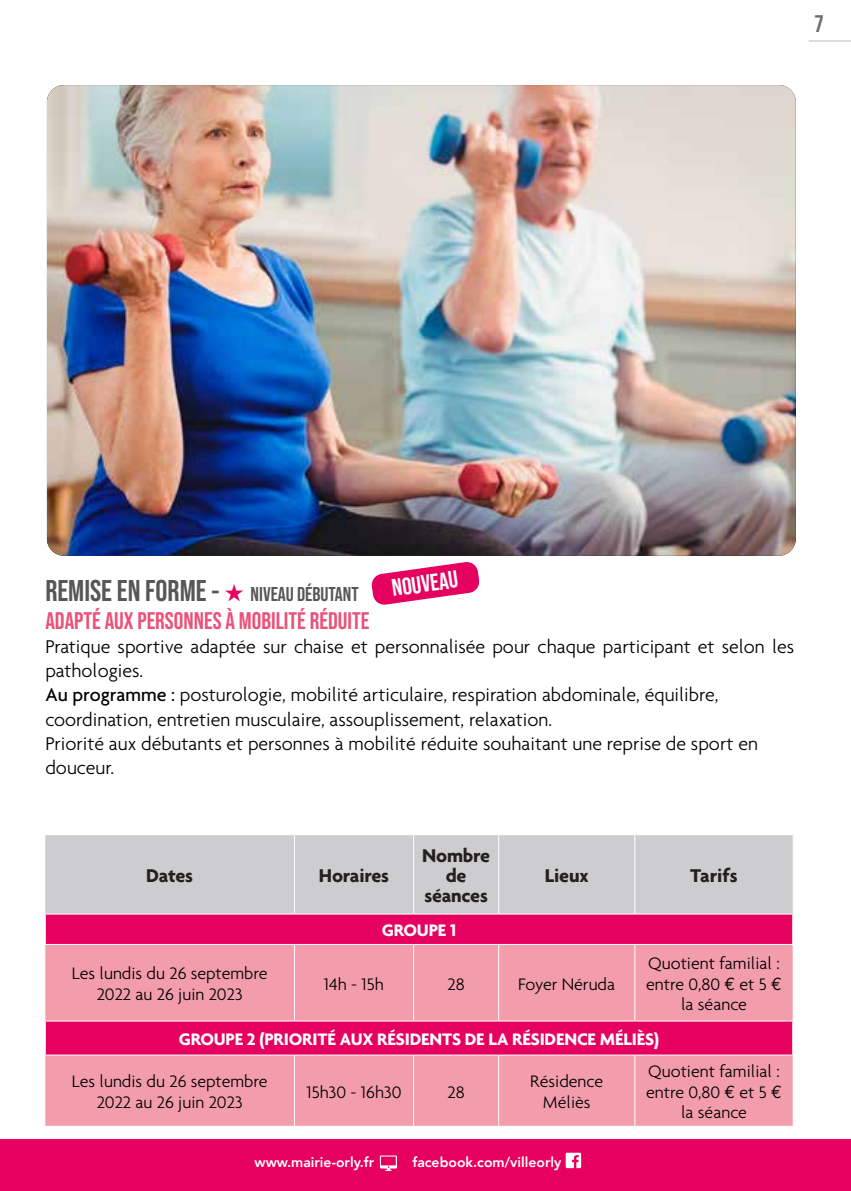
<style>
.page{position:relative;width:851px;height:1191px;background:#fff}
.page>*{position:absolute;margin:0;border:0;box-sizing:border-box;transform-origin:0 0}
.t1{font:700 30px "Bebas Neue Pro";color:#575756}
.t2{font:700 24px "Bebas Neue Pro";color:#ea527a}
.t3{font:700 24px "Bebas Neue Pro";color:#fff}
.t4{font:700 24px "Bebas Neue Pro";color:#706f6f}
.t5{font:300 20px/24px "Agenda";color:#000}
.t6{font:700 20px/20px "Agenda";letter-spacing:-.01em;color:#23201e;text-align:center}
.t7{font:300 18px/20.6px "Agenda";color:#000;text-align:center}
.t8{font:700 18px "Agenda";letter-spacing:-.01em;color:#fff}
.t9{font:800 14px "Avenir";color:#fff}
.s1{color:#e6005f}
.s2{font-size:20px}
.s3{font-weight:500}
.s4{font-family:"Euro Mono";font-weight:400}
</style>
<div class="page">
<div style="left:0;top:1140px;width:850px;height:51px;background:#e6005f"></div>
<svg style="left:380px;top:1155px;width:17px;height:16px"></svg>
<svg style="left:565px;top:1152px;width:16px;height:16px"></svg>
<img style="left:47px;top:85px;width:748px;height:471px">
<div style="left:45px;top:835px;width:747px;height:78px;background:#cdccce"></div>
<div style="left:46px;top:914px;width:746px;height:30px;background:#e6005f"></div>
<svg style="left:45px;top:945px;width:747px;height:180px;background:#f0819e"></svg>
<hr style="left:294px;top:835px;width:1px;height:78px;background:#fff">
<hr style="left:413px;top:835px;width:1px;height:78px;background:#fff">
<hr style="left:498px;top:835px;width:1px;height:78px;background:#fff">
<hr style="left:634px;top:835px;width:1px;height:78px;background:#fff">
<hr style="left:294px;top:945px;width:1px;height:75px;background:#fff">
<hr style="left:413px;top:945px;width:1px;height:75px;background:#fff">
<hr style="left:294px;top:1055px;width:1px;height:70px;background:#fff">
<hr style="left:413px;top:1055px;width:1px;height:70px;background:#fff">
<hr style="left:498px;top:945px;width:1px;height:75px;background:#fff">
<hr style="left:634px;top:945px;width:1px;height:75px;background:#fff">
<hr style="left:498px;top:1055px;width:1px;height:70px;background:#fff">
<hr style="left:634px;top:1055px;width:1px;height:70px;background:#fff">
<hr style="left:44px;top:1020px;width:250px;height:1px;background:#fff">
<hr style="left:294px;top:1020px;width:119px;height:1px;background:#fff">
<hr style="left:413px;top:1020px;width:85px;height:1px;background:#fff">
<hr style="left:634px;top:1020px;width:159px;height:1px;background:#fff">
<hr style="left:44px;top:1054px;width:250px;height:1px;background:#fff">
<hr style="left:294px;top:1054px;width:119px;height:1px;background:#fff">
<hr style="left:413px;top:1054px;width:85px;height:1px;background:#fff">
<hr style="left:498px;top:1054px;width:136px;height:1px;background:#fff">
<hr style="left:634px;top:1054px;width:159px;height:1px;background:#fff">
<hr style="left:44px;top:1021px;width:2px;height:33px;background:#fff">
<hr style="left:498px;top:1020px;width:136px;height:1px;background:#fff">
<svg style="left:371px;top:562px;width:109px;height:43px"></svg>
<p class="t4" style="left:814px;top:10px;width:10px">7</p>
<p class="t3" style="left:390px;top:574px;width:68px;rotate:-8deg">NOUVEAU</p>
<h1 class="t1" style="left:45px;top:574px;width:315px">REMISE EN FORME - <span class="s1">★</span> <span class="s2">NIVEAU DÉBUTANT</span></h1>
<p class="t2" style="left:45px;top:607px;width:325px">ADAPTÉ AUX PERSONNES À MOBILITÉ RÉDUITE</p>
<p class="t5" style="left:45px;top:634px;width:750px">Pratique sportive adaptée sur chaise et personnalisée pour chaque participant et selon les pathologies.<br><span class="s3">Au programme :</span> posturologie, mobilité articulaire, respiration abdominale, équilibre, coordination, entretien musculaire, assouplissement, relaxation.<br>Priorité aux débutants et personnes à mobilité réduite souhaitant une reprise de sport en douceur.</p>
<p class="t6" style="left:146px;top:865px;width:48px">Dates</p>
<p class="t6" style="left:319px;top:865px;width:72px">Horaires</p>
<p class="t6" style="left:422px;top:845px;width:69px">Nombre de séances</p>
<p class="t8" style="left:382px;top:919px;width:76px">GROUPE 1</p>
<p class="t6" style="left:545px;top:865px;width:45px">Lieux</p>
<p class="t6" style="left:690px;top:865px;width:49px">Tarifs</p>
<p class="t7" style="left:646px;top:952px;width:137px">Quotient familial : entre 0,80 <span class="s4">€</span> et 5 <span class="s4">€ </span>la séance</p>
<p class="t8" style="left:179px;top:1028px;width:482px">GROUPE 2 (PRIORITÉ AUX RÉSIDENTS DE LA RÉSIDENCE MÉLIÈS)</p>
<p class="t7" style="left:72px;top:1070px;width:197px">Les lundis du 26 septembre<br>2022 au 26 juin 2023</p>
<p class="t7" style="left:306px;top:1081px;width:96px">15h30 - 16h30</p>
<p class="t7" style="left:447px;top:1081px;width:19px">28</p>
<p class="t7" style="left:530px;top:1070px;width:74px">Résidence<br>Méliès</p>
<p class="t7" style="left:646px;top:1060px;width:137px">Quotient familial : entre 0,80 <span class="s4">€</span> et 5 <span class="s4">€ </span>la séance</p>
<p class="t7" style="left:72px;top:963px;width:197px">Les lundis du 26 septembre<br>2022 au 26 juin 2023</p>
<p class="t7" style="left:324px;top:973px;width:62px">14h - 15h</p>
<p class="t7" style="left:447px;top:973px;width:19px">28</p>
<p class="t7" style="left:518px;top:973px;width:98px">Foyer Néruda</p>
<p class="t9" style="left:254px;top:1151px;width:121px">www.mairie-orly.fr</p>
<p class="t9" style="left:412px;top:1151px;width:150px">facebook.com/villeorly</p>
</div>
